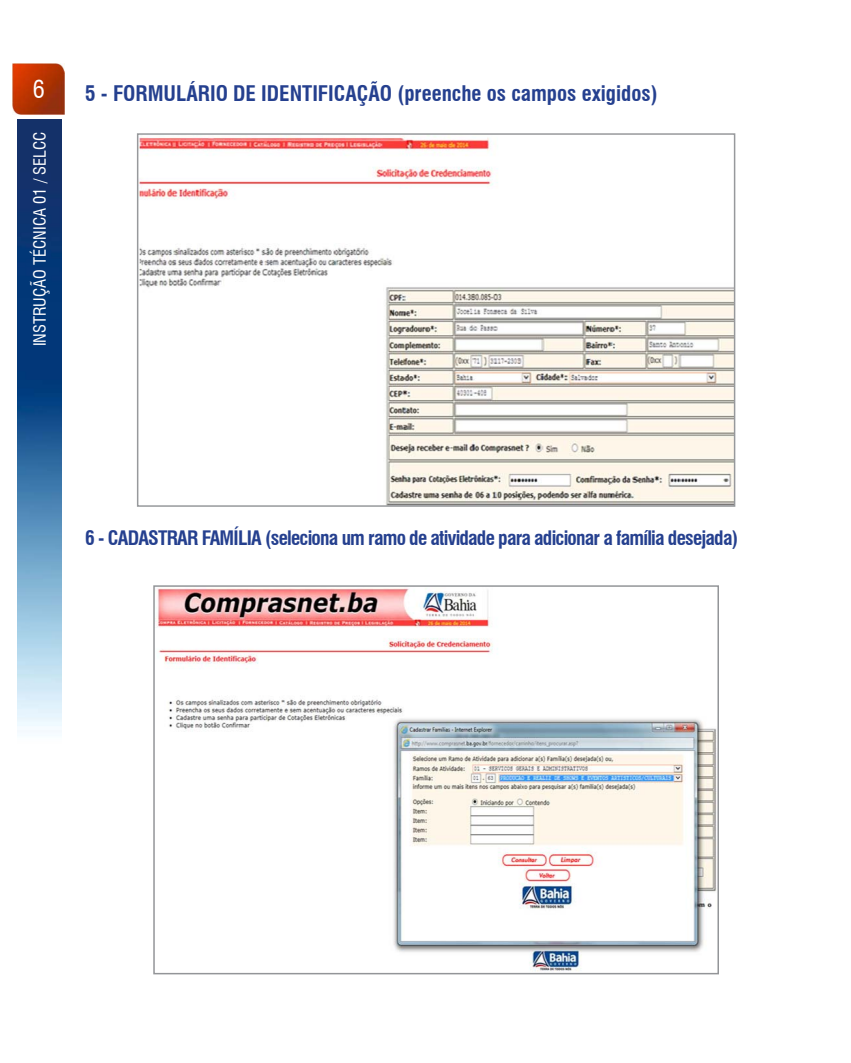
<style>
.page{position:relative;width:851px;height:1063px;background:#fff}
.page>*{position:absolute;margin:0;border:0;box-sizing:border-box;transform-origin:0 0}
.t1{font:condensed 24px "Swiss 721 BT";color:#fff}
.t2{font:700 condensed 21px "Swiss 721 BT";color:#25408f}
.t3{font:700 condensed 19.5px "Swiss 721 BT";letter-spacing:-.04em;color:#25408f}
.t4{font:condensed 16.5px "Swiss 721 BT";color:#fff}
</style>
<div class="page">
<img style="left:13px;top:63px;width:51px;height:52px">
<img style="left:17px;top:120px;width:45px;height:612px">
<img style="left:140px;top:136px;width:592px;height:368px">
<div style="left:137px;top:133px;width:598px;height:374px;border:2px solid #97999c"></div>
<img style="left:156px;top:588px;width:559px;height:383px">
<div style="left:153px;top:585px;width:565px;height:389px;border:2px solid #939598"></div>
<p class="t1" style="left:33px;top:75px;width:13px">6</p>
<p class="t4" style="left:30px;top:346px;width:215px;rotate:-90deg">Instrução TÉcnica 01 / SELCC</p>
<p class="t2" style="left:85px;top:81px;width:574px">5 - Formulário de identificação (preenche os campos exigidos)</p>
<p class="t3" style="left:85px;top:527px;width:654px">6 - Cadastrar família (seleciona um ramo de atividade para adicionar a família desejada)</p>
</div>
